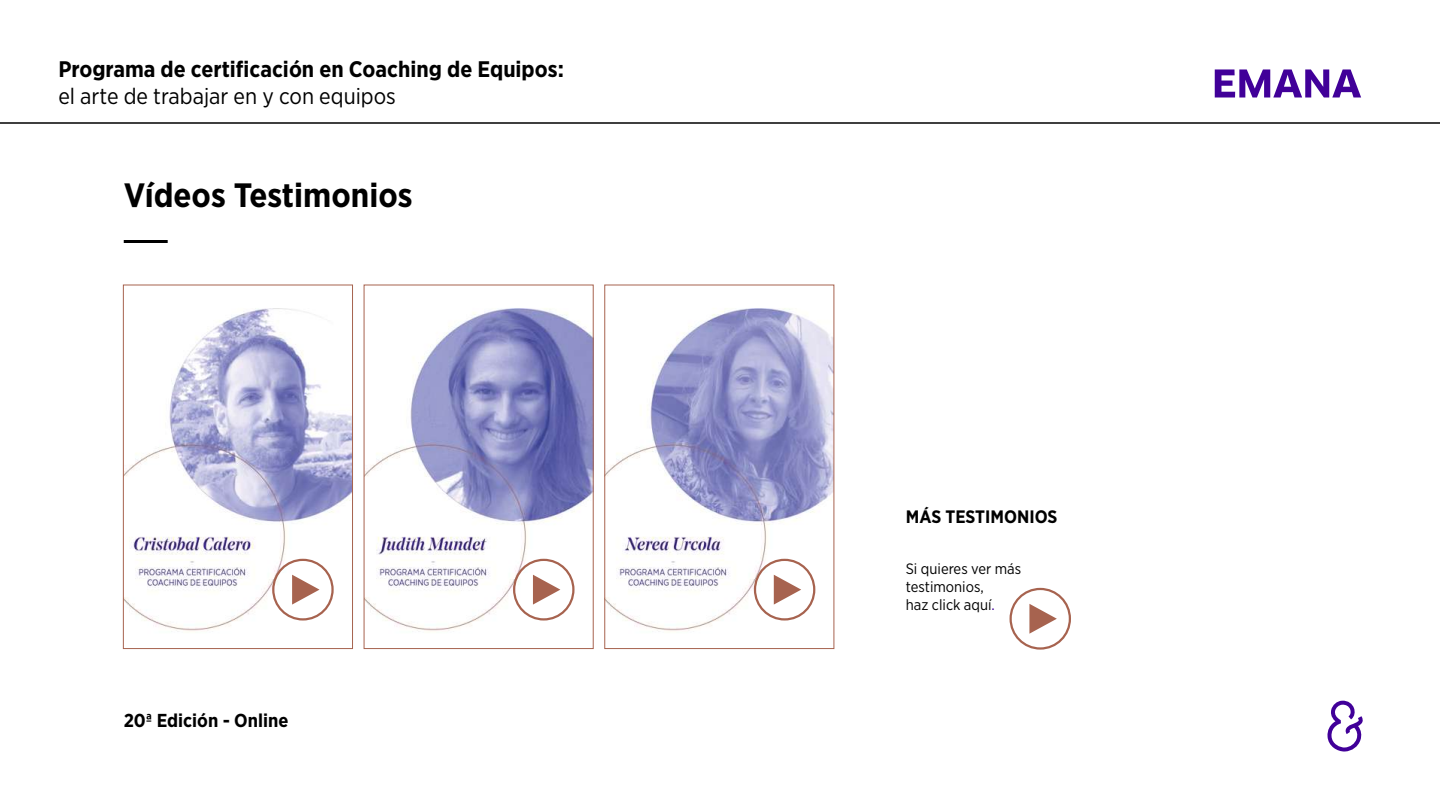
<style>
.page{position:relative;width:1440px;height:810px;background:#fff}
.page>*{position:absolute;margin:0;border:0;box-sizing:border-box;transform-origin:0 0}
.t1{font:700 33.75px "Gotham Narrow";color:#000}
.t2{font:700 22.5px "Gotham Narrow";color:#000}
.t3{font:22.5px "Gotham Narrow";color:#000}
.t4{font:700 18.75px "Gotham Narrow";color:#000}
.t5{font:700 18px "Gotham Narrow";color:#000}
.t6{font:15px/18px "Gotham Narrow";color:#000}
.s1{color:#410099}
</style>
<div class="page">
<hr style="left:0;top:122px;width:1440px;height:2px;background:#000">
<svg style="left:1215px;top:69px;width:146px;height:29px"></svg>
<svg style="left:1327px;top:700px;width:36px;height:52px"></svg>
<hr style="left:124px;top:240px;width:44px;height:3px;background:#000">
<img style="left:607px;top:308px;width:225px;height:324px">
<img style="left:366px;top:308px;width:225px;height:324px">
<img style="left:125px;top:308px;width:226px;height:324px">
<div style="left:123px;top:285px;width:230px;height:364px;border:1px solid #a7634f"></div>
<div style="left:272px;top:559px;width:62px;height:62px;border:2px solid #a7634f;border-radius:50%"></div>
<svg style="left:292px;top:575px;width:28px;height:30px"></svg>
<div style="left:513px;top:559px;width:62px;height:62px;border:2px solid #a7634f;border-radius:50%"></div>
<svg style="left:533px;top:575px;width:27px;height:30px"></svg>
<div style="left:754px;top:559px;width:61px;height:62px;border:2px solid #a7634f;border-radius:50%"></div>
<svg style="left:774px;top:575px;width:27px;height:30px"></svg>
<div style="left:1010px;top:588px;width:61px;height:62px;border:2px solid #a7634f;border-radius:50%"></div>
<svg style="left:1029px;top:604px;width:28px;height:30px"></svg>
<p class="t2" style="left:58px;top:54px;width:507px">Programa de certificación en Coaching de Equipos:</p>
<p class="t3" style="left:58px;top:82px;width:339px">el arte de trabajar en y con equipos</p>
<h1 class="t1" style="left:124px;top:173px;width:290px">Vídeos Testimonios</h1>
<p class="t4" style="left:124px;top:708px;width:166px">20ª Edición - Online</p>
<p class="t5" style="left:906px;top:506px;width:153px">MÁS TESTIMONIOS</p>
<p class="t6" style="left:906px;top:559px;width:117px">Si quieres ver más testimonios,<br>haz click aquí<span class="s1">.</span></p>
</div>
